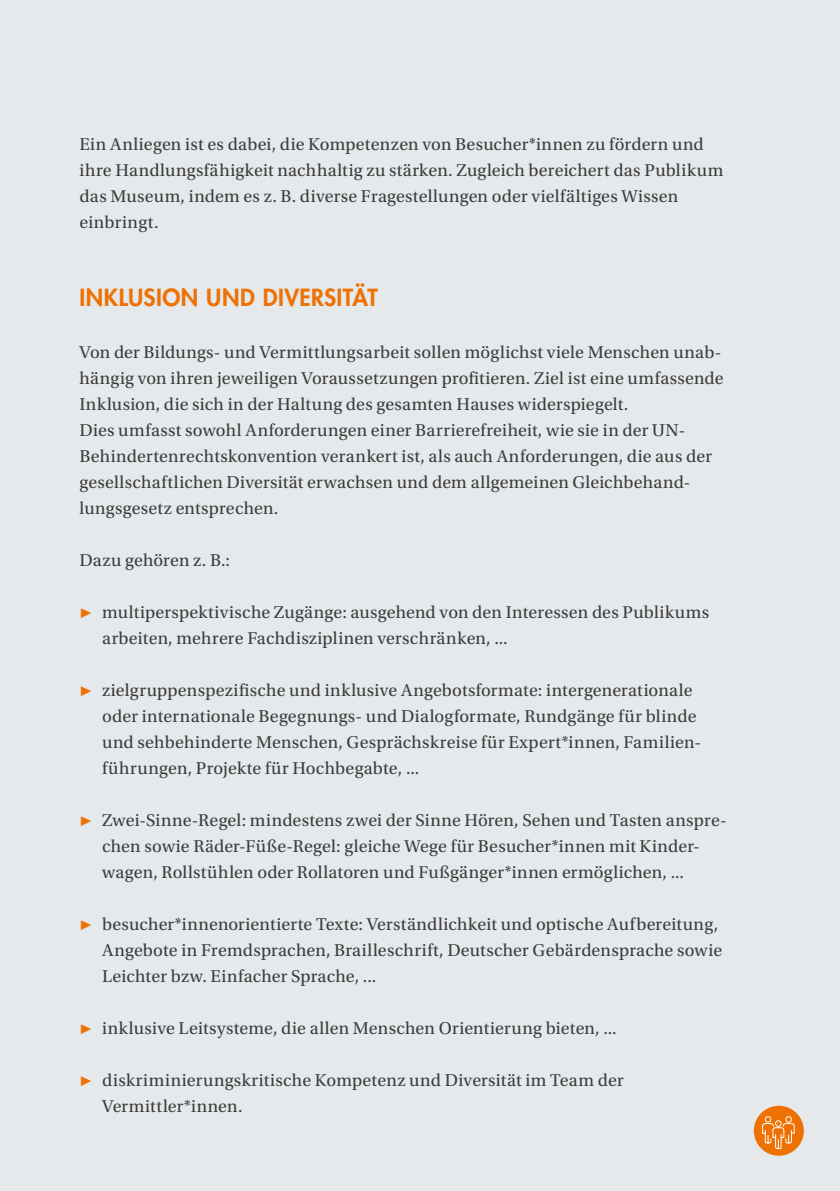
<style>
.page{position:relative;width:840px;height:1191px;background:#fff}
.page>*{position:absolute;margin:0;border:0;box-sizing:border-box;transform-origin:0 0}
.Überschriften_H2-Standard{font:800 23px "Futura LT Pro";letter-spacing:.02em;color:#ee7203}
.Fließtext_P-Fließtext_Standard{font:18px/26px "Utopia Std";letter-spacing:.01em;color:#3c3c3b}
.Überschriften_H2-Grafiken{font:18px/26px "Utopia Std";letter-spacing:.015em;color:#3c3c3b}
.s1{color:#ee7203}
</style>
<div class="page">
<div style="left:0;top:0;width:839px;height:1191px;background:#e5e9ec"></div>
<div style="left:753px;top:1105px;width:50px;height:50px;background:#ee7203;border-radius:50%"></div>
<svg style="left:761px;top:1116px;width:33px;height:33px"></svg>
<h2 class="Überschriften_H2-Grafiken" style="left:79px;top:131px;width:645px">Ein Anliegen ist es dabei, die Kompetenzen von Besucher*innen zu fördern und ihre Handlungsfähigkeit nachhaltig zu stärken. Zugleich bereichert das Publikum das Museum, indem es z. B. diverse Fragestellungen oder vielfältiges Wissen einbringt.</h2>
<h2 class="Überschriften_H2-Standard" style="left:79px;top:280px;width:300px">INKLUSION UND DIVERSITÄT</h2>
<p class="Fließtext_P-Fließtext_Standard" style="left:79px;top:339px;width:645px">Von der Bildungs- und Vermittlungsarbeit sollen möglichst viele Menschen unab&shy;hängig von ihren jeweiligen Voraussetzungen profitieren. Ziel ist eine umfassende Inklusion, die sich in der Haltung des gesamten Hauses widerspiegelt.<br>Dies umfasst sowohl Anforderungen einer Barrierefreiheit, wie sie in der UN-Behindertenrechtskonvention verankert ist, als auch Anforderungen, die aus der gesellschaftlichen Diversität erwachsen und dem allgemeinen Gleichbehand&shy;lungsgesetz entsprechen.</p>
<p class="Fließtext_P-Fließtext_Standard" style="left:79px;top:547px;width:152px">Dazu gehören z. B.:</p>
<p class="Fließtext_P-Fließtext_Standard" style="left:102px;top:599px;width:608px;text-indent:-23px"><span class="s1">▶</span> multiperspektivische Zugänge: ausgehend von den Interessen des Publikums arbeiten, mehrere Fachdisziplinen verschränken, ...</p>
<p class="Fließtext_P-Fließtext_Standard" style="left:102px;top:677px;width:598px;text-indent:-23px"><span class="s1">▶</span> zielgruppenspezifische und inklusive Angebotsformate: intergenerationale oder internationale Begegnungs- und Dialogformate, Rundgänge für blinde und sehbehinderte Menschen, Gesprächskreise für Expert*innen, Familien&shy;führungen, Projekte für Hochbegabte, ...</p>
<p class="Fließtext_P-Fließtext_Standard" style="left:102px;top:807px;width:625px;text-indent:-23px"><span class="s1">▶</span> Zwei-Sinne-Regel: mindestens zwei der Sinne Hören, Sehen und Tasten anspre&shy;chen sowie Räder-Füße-Regel: gleiche Wege für Besucher*innen mit Kinder&shy;wagen, Rollstühlen oder Rollatoren und Fußgänger*innen ermöglichen, ...</p>
<p class="Fließtext_P-Fließtext_Standard" style="left:102px;top:911px;width:621px;text-indent:-23px"><span class="s1">▶</span> besucher*innenorientierte Texte: Verständlichkeit und optische Aufbereitung,<br>Angebote in Fremdsprachen, Brailleschrift, Deutscher Gebärdensprache sowie<br>Leichter bzw. Einfacher Sprache, ...</p>
<p class="Fließtext_P-Fließtext_Standard" style="left:79px;top:1015px;width:538px"><span class="s1">▶</span> inklusive Leitsysteme, die allen Menschen Orientierung bieten, ...</p>
<p class="Fließtext_P-Fließtext_Standard" style="left:102px;top:1067px;width:523px;text-indent:-23px"><span class="s1">▶</span> diskriminierungskritische Kompetenz und Diversität im Team der<br>Vermittler*innen.</p>
</div>
